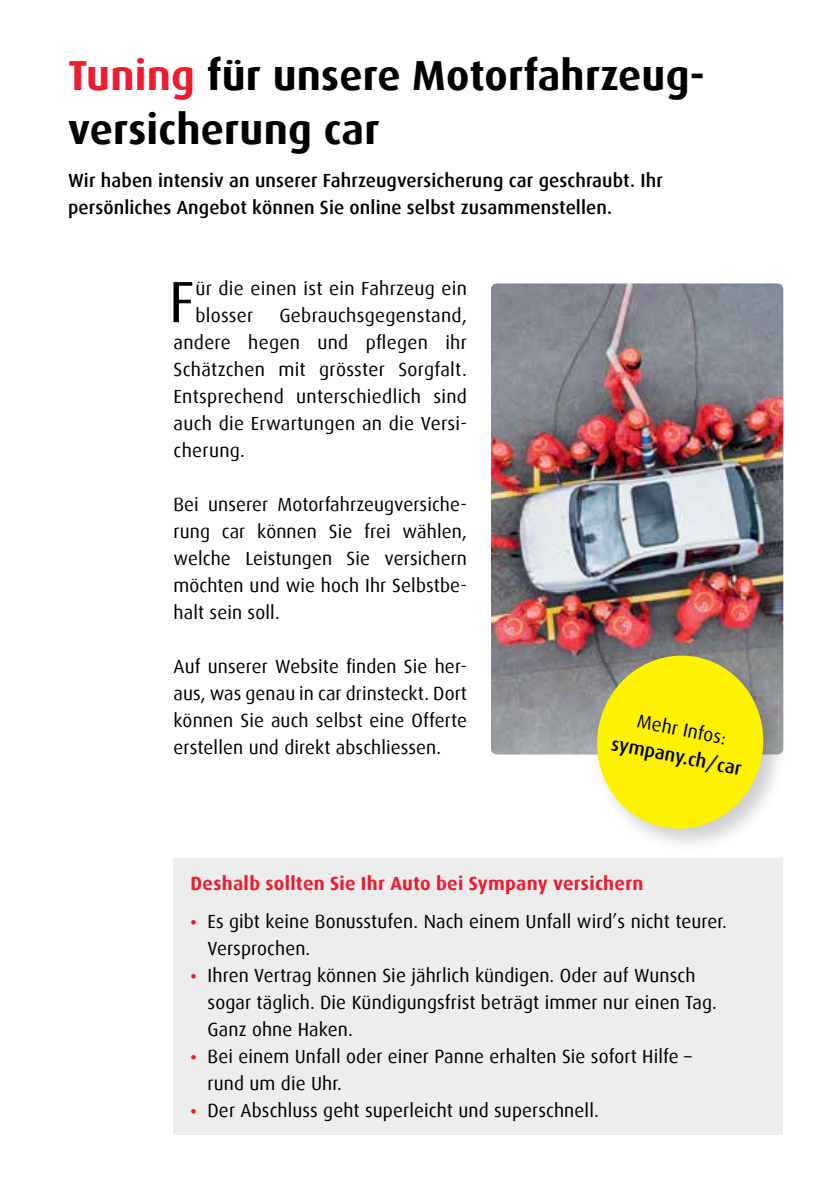
<style>
.page{position:relative;width:840px;height:1191px;background:#fff}
.page>*{position:absolute;margin:0;border:0;box-sizing:border-box;transform-origin:0 0}
.t1{font:58.2px "Dax";color:#000}
.t2{font:700 42px/54px "Dax";letter-spacing:.005em;color:#000}
.t3{font:19px/27px "Dax";letter-spacing:.005em;color:#000}
.t4{font:500 19px/27px "Dax";letter-spacing:.005em;color:#000}
.t5{font:700 19px "Dax";letter-spacing:.015em;color:#ed1c2f}
.s1{color:#ed1c2f}
.s2{font-weight:700;font-size:16px;color:#ed1c2f}
</style>
<div class="page">
<img style="left:491px;top:283px;width:291px;height:471px">
<div style="left:173px;top:858px;width:609px;height:276px;background:#ededee"></div>
<div style="left:591px;top:650px;width:197px;height:204px;background:#000;opacity:.2"></div>
<svg style="left:589px;top:648px;width:181px;height:188px;background:#e6de3e"></svg>
<h2 class="t2" style="left:68px;top:48px;width:637px"><span class="s1">Tuning</span> für unsere Motorfahrzeug&shy;versicherung car</h2>
<p class="t4" style="left:68px;top:167px;width:596px">Wir haben intensiv an unserer Fahrzeugversicherung car geschraubt. Ihr persönliches Angebot können Sie online selbst zusammenstellen.</p>
<h1 class="t1" style="left:169px;top:270px;width:27px">F</h1>
<p class="t3" style="left:195px;top:275px;width:273px">ür die einen ist ein Fahrzeug ein blosser</p>
<p class="t3" style="left:173px;top:302px;width:295px;text-align:justify;text-indent:106px">Gebrauchsgegenstand, andere hegen und pflegen ihr Schätzchen mit grösster Sorgfalt.<br>Entsprechend unterschiedlich sind auch die Erwartungen an die Versi&shy;cherung.</p>
<p class="t3" style="left:173px;top:491px;width:295px;text-align:justify">Bei unserer Motorfahrzeugversiche&shy;rung car können Sie frei wählen, welche Leistungen Sie versichern möchten und wie hoch Ihr Selbstbe&shy;halt sein soll.</p>
<p class="t3" style="left:173px;top:653px;width:295px;text-align:justify">Auf unserer Website finden Sie her&shy;aus, was genau in car drinsteckt. Dort können Sie auch selbst eine Offerte erstellen und direkt abschliessen.</p>
<p class="t3" style="left:639px;top:708px;width:92px;rotate:11deg">Mehr Infos:</p>
<p class="t4" style="left:614px;top:730px;width:133px;rotate:11deg">sympany.ch/car</p>
<p class="t5" style="left:190px;top:872px;width:454px">Deshalb sollten Sie Ihr Auto bei Sympany versichern</p>
<p class="t3" style="left:207px;top:908px;width:520px;text-indent:-17px"><span class="s2">•</span> Es gibt keine Bonusstufen. Nach einem Unfall wird’s nicht teurer.<br>Versprochen.</p>
<p class="t3" style="left:207px;top:962px;width:510px;text-indent:-17px"><span class="s2">•</span> Ihren Vertrag können Sie jährlich kündigen. Oder auf Wunsch sogar täglich. Die Kündigungsfrist beträgt immer nur einen Tag.<br>Ganz ohne Haken.</p>
<p class="t3" style="left:207px;top:1043px;width:485px;text-indent:-17px"><span class="s2">•</span> Bei einem Unfall oder einer Panne erhalten Sie sofort Hilfe – rund um die Uhr.</p>
<p class="t3" style="left:190px;top:1097px;width:409px"><span class="s2">•</span> Der Abschluss geht superleicht und superschnell.</p>
</div>
